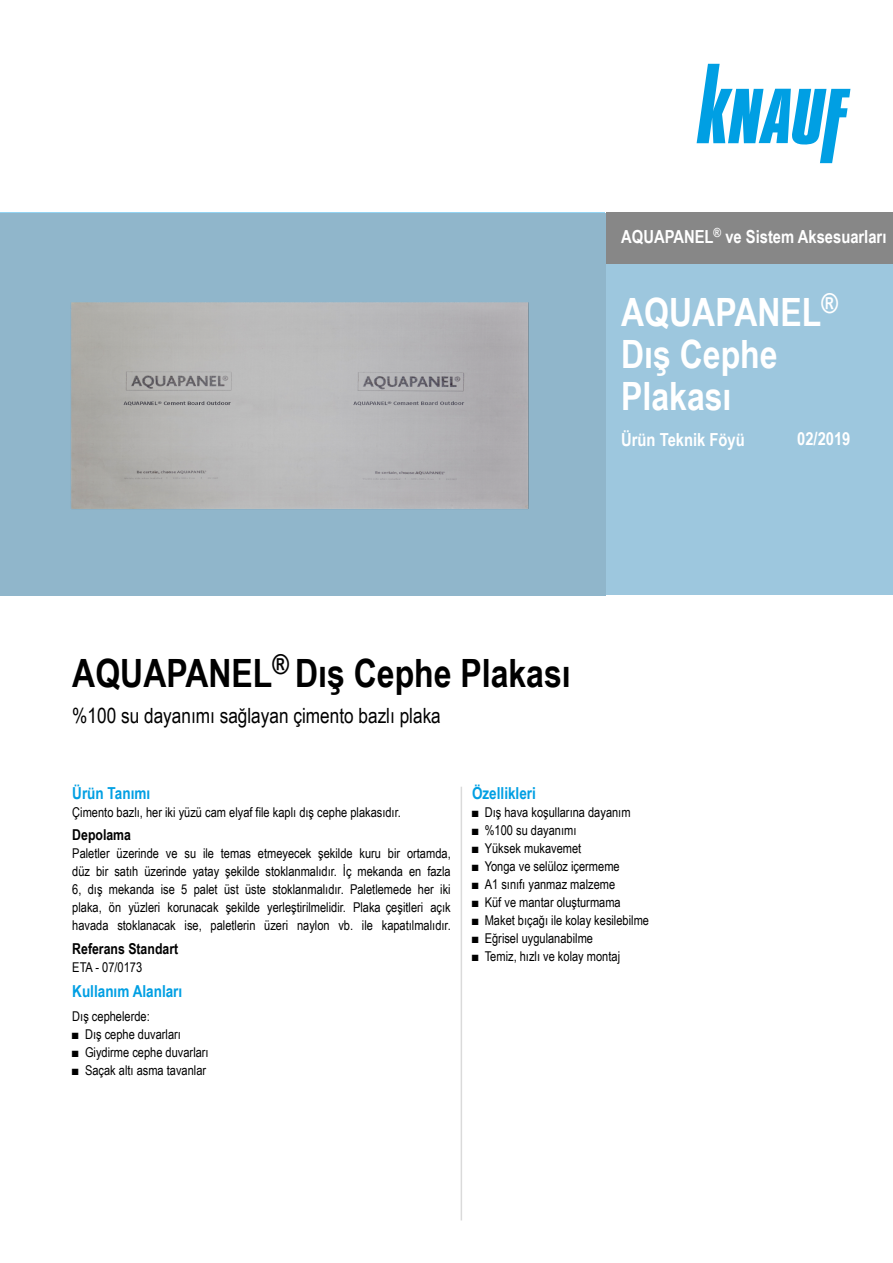
<style>
.page{position:relative;width:893px;height:1263px;background:#fff}
.page>*{position:absolute;margin:0;border:0;box-sizing:border-box;transform-origin:0 0}
.t1{font:700 39px "Arial Narrow";color:#000}
.t2{font:700 39px/42px "Arial Narrow";color:#fff}
.t3{font:21px "Arial Narrow";color:#000}
.t4{font:700 18px "Arial Narrow";color:#fff}
.t5{font:700 16.5px "Arial Narrow";color:#009fe3}
.t6{font:700 15px "Arial Narrow";color:#000}
.t7{font:13.5px/18px "Arial Narrow";color:#000;text-align:justify}
</style>
<div class="page">
<div style="left:606px;top:213px;width:287px;height:382px;background:#9dc7de"></div>
<div style="left:606px;top:213px;width:287px;height:51px;background:#878787"></div>
<svg style="left:697px;top:64px;width:153px;height:99px"></svg>
<div style="left:0;top:213px;width:606px;height:382px;background:#90b6cb"></div>
<img style="left:71px;top:302px;width:458px;height:207px">
<hr style="left:461px;top:787px;width:1px;height:433px;background:#dadada">
<h3 class="t4" style="left:621px;top:223px;width:267px">AQUAPANEL<sup>®</sup> ve Sistem Aksesuarları</h3>
<h1 class="t2" style="left:621px;top:289px;width:218px">AQUAPANEL<sup>®<br></sup>Dış Cephe<br>Plakası</h1>
<h3 class="t4" style="left:621px;top:426px;width:125px">Ürün Teknik Föyü</h3>
<h3 class="t4" style="left:797px;top:425px;width:55px">02/2019</h3>
<h1 class="t1" style="left:72px;top:644px;width:500px">AQUAPANEL<sup>®</sup> Dış Cephe Plakası</h1>
<h2 class="t3" style="left:72px;top:700px;width:370px">%100 su dayanımı sağlayan çimento bazlı plaka</h2>
<p class="t5" style="left:72px;top:780px;width:79px">Ürün Tanımı</p>
<p class="t7" style="left:72px;top:802px;width:330px">Çimento bazlı, her iki yüzü cam elyaf file kaplı dış cephe plakasıdır.</p>
<p class="t6" style="left:72px;top:823px;width:60px">Depolama</p>
<p class="t7" style="left:72px;top:844px;width:380px">Paletler üzerinde ve su ile temas etmeyecek şekilde kuru bir ortamda, düz bir satıh üzerinde yatay şekilde stoklanmalıdır. İç mekanda en fazla 6, dış mekanda ise 5 palet üst üste stoklanmalıdır. Paletlemede her iki plaka, ön yüzleri korunacak şekilde yerleştirilmelidir. Plaka çeşitleri açık havada stoklanacak ise, paletlerin üzeri naylon vb. ile kapatılmalıdır.</p>
<p class="t6" style="left:72px;top:937px;width:107px">Referans Standart</p>
<p class="t7" style="left:72px;top:957px;width:71px">ETA - 07/0173</p>
<p class="t5" style="left:72px;top:979px;width:112px">Kullanım Alanları</p>
<p class="t7" style="left:72px;top:1007px;width:79px">Dış cephelerde:</p>
<p class="t7" style="left:72px;top:1025px;width:110px">■ Dış cephe duvarları</p>
<p class="t7" style="left:72px;top:1043px;width:138px">■ Giydirme cephe duvarları</p>
<p class="t7" style="left:72px;top:1061px;width:135px">■ Saçak altı asma tavanlar</p>
<p class="t5" style="left:472px;top:780px;width:65px">Özellikleri</p>
<p class="t7" style="left:472px;top:802px;width:160px">■ Dış hava koşullarına dayanım</p>
<p class="t7" style="left:472px;top:820px;width:106px">■ %100 su dayanımı</p>
<p class="t7" style="left:472px;top:838px;width:111px">■ Yüksek mukavemet</p>
<p class="t7" style="left:472px;top:856px;width:149px">■ Yonga ve selüloz içermeme</p>
<p class="t7" style="left:472px;top:874px;width:145px">■ A1 sınıfı yanmaz malzeme</p>
<p class="t7" style="left:472px;top:892px;width:150px">■ Küf ve mantar oluşturmama</p>
<p class="t7" style="left:472px;top:910px;width:179px">■ Maket bıçağı ile kolay kesilebilme</p>
<p class="t7" style="left:472px;top:928px;width:123px">■ Eğrisel uygulanabilme</p>
<p class="t7" style="left:472px;top:946px;width:150px">■ Temiz, hızlı ve kolay montaj</p>
</div>
